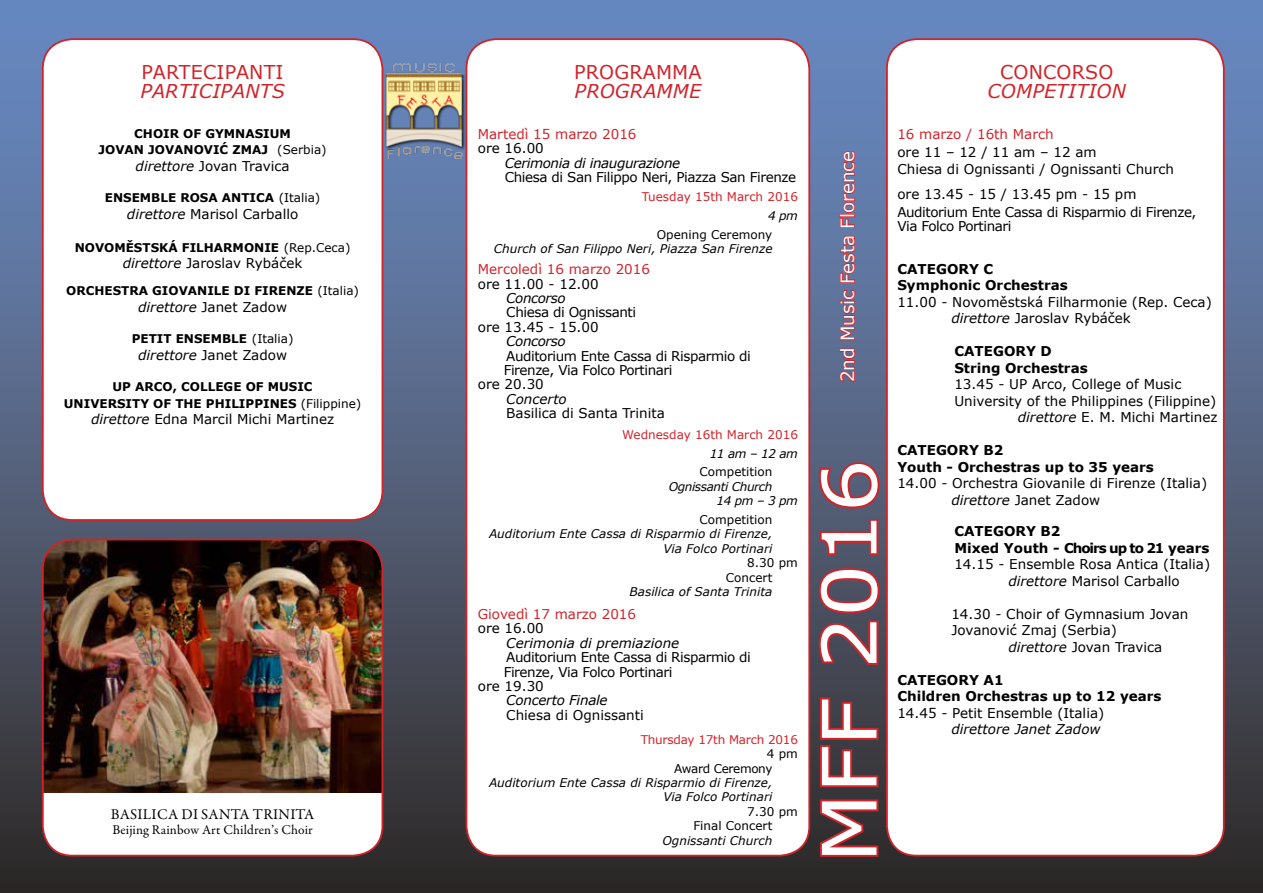
<style>
.page{position:relative;width:1263px;height:893px;background:#fff}
.page>*{position:absolute;margin:0;border:0;box-sizing:border-box;transform-origin:0 0}
.t1{font:75px "Verdana";color:#fff;scale:1.1 1}
.t2{font:italic 19.05px "Verdana";letter-spacing:.01em;color:#d2232a}
.t3{font:19.05px "Verdana";letter-spacing:.01em;color:#d2232a}
.t4{font:18.3px "Verdana";color:#fff}
.t5{font:15px "Garamond Premr Pro";letter-spacing:.02em;color:#000}
.t6{font:13.5px/16.5px "Verdana";color:#000}
.t7{font:13.5px/14.4px "Verdana";letter-spacing:-.03em;color:#000}
.t8{font:700 13.5px/16.5px "Verdana";color:#000}
.t9{font:13.5px "Verdana";color:#d2232a}
.t10{font:italic 13.5px "Verdana";letter-spacing:-.02em;color:#000}
.t11{font:italic 13.5px "Verdana";color:#000}
.t12{font:13.5px "Garamond Premr Pro";letter-spacing:.01em;color:#000}
.t13{font:700 12px/16.5px "Verdana";color:#000;text-align:center}
.t14{font:italic 12px/14.4px "Verdana";color:#000;text-align:right}
.t15{font:12px/14.4px "Verdana";color:#000}
.t16{font:12px "Verdana";color:#d2232a}
.t17{font:italic 12px/14.4px "Verdana";letter-spacing:-.03em;color:#000}
.t18{font:12px "Verdana";letter-spacing:-.02em;color:#d2232a}
.t19{font:12px/14.4px "Verdana";letter-spacing:-.03em;color:#000}
.s1{font-weight:400}
.s2{font-style:italic}
</style>
<div class="page">
<div style="left:0;top:0;width:1263px;height:893px;background:linear-gradient(to bottom,#6f91cd,#352d2a)"></div>
<div style="left:43px;top:39px;width:339px;height:481px;background:#fff;border-radius:30px"></div>
<div style="left:42px;top:38px;width:341px;height:483px;border:2px solid #d2232a;border-radius:30px"></div>
<div style="left:466px;top:39px;width:343px;height:817px;background:#fff;border-radius:30px"></div>
<div style="left:465px;top:38px;width:345px;height:818px;border:2px solid #d2232a;border-radius:30px"></div>
<div style="left:887px;top:39px;width:337px;height:817px;background:#fff;border-radius:30px"></div>
<div style="left:886px;top:38px;width:339px;height:818px;border:2px solid #d2232a;border-radius:30px"></div>
<div style="left:43px;top:539px;width:339px;height:317px;background:#fff;border-radius:30px"></div>
<img style="left:43px;top:539px;width:339px;height:254px">
<div style="left:42px;top:539px;width:341px;height:317px;border:2px solid #d2232a;border-radius:30px"></div>
<svg style="left:813px;top:797px;width:67px;height:62px;background:#6b2b2f"></svg>
<svg style="left:818px;top:696px;width:62px;height:93px;background:#6c343b"></svg>
<svg style="left:817px;top:566px;width:64px;height:101px;background:#753f4c"></svg>
<svg style="left:818px;top:517px;width:62px;height:40px;background:#784859"></svg>
<svg style="left:817px;top:460px;width:65px;height:51px;background:#804a5d"></svg>
<svg style="left:839px;top:348px;width:17px;height:35px"></svg>
<svg style="left:836px;top:289px;width:20px;height:52px"></svg>
<svg style="left:839px;top:235px;width:17px;height:48px"></svg>
<svg style="left:839px;top:151px;width:17px;height:77px"></svg>
<img style="left:380px;top:64px;width:88px;height:94px">
<h2 class="t3" style="left:142px;top:60px;width:143px">PARTECIPANTI</h2>
<h2 class="t2" style="left:140px;top:79px;width:146px">PARTICIPANTS</h2>
<p class="t13" style="left:99px;top:125px;width:230px">CHOIR OF GYMNASIUM<br>JOVAN JOVANOVIĆ ZMAJ <span class="s1">(Serbia)</span></p>
<p class="t6" style="left:136px;top:158px;width:156px"><span class="s2">direttore</span> Jovan Travica</p>
<p class="t13" style="left:105px;top:190px;width:217px">ENSEMBLE ROSA ANTICA <span class="s1">(Italia)</span></p>
<p class="t6" style="left:127px;top:206px;width:173px"><span class="s2">direttore</span> Marisol Carballo</p>
<p class="t13" style="left:75px;top:239px;width:277px">NOVOMĚSTSKÁ FILHARMONIE <span class="s1">(Rep.Ceca)</span></p>
<p class="t6" style="left:123px;top:255px;width:181px"><span class="s2">direttore</span> Jaroslav Rybáček</p>
<p class="t13" style="left:66px;top:283px;width:294px">ORCHESTRA GIOVANILE DI FIRENZE <span class="s1">(Italia)</span></p>
<p class="t6" style="left:138px;top:299px;width:150px"><span class="s2">direttore</span> Janet Zadow</p>
<p class="t13" style="left:132px;top:331px;width:163px">PETIT ENSEMBLE <span class="s1">(Italia)</span></p>
<p class="t6" style="left:138px;top:347px;width:150px"><span class="s2">direttore</span> Janet Zadow</p>
<p class="t13" style="left:113px;top:379px;width:112px">UP ARCO, COLLEGE</p>
<p class="t13" style="left:64px;top:379px;width:299px;text-align:left;text-indent:182px">OF M USIC<br>U NIVERSITY OF THE PHILIPPINES <span class="s1">(Filippine)</span></p>
<p class="t6" style="left:91px;top:411px;width:245px"><span class="s2">direttore</span> Edna Marcil Michi Martinez</p>
<p class="t5" style="left:111px;top:805px;width:205px">BASILICA DI SANTA TRINITA</p>
<p class="t12" style="left:112px;top:821px;width:202px">Beijing Rainbow Art Children’s Choir</p>
<h2 class="t3" style="left:574px;top:60px;width:129px">PROGRAMMA</h2>
<h2 class="t2" style="left:575px;top:79px;width:128px">PROGRAMME</h2>
<p class="t9" style="left:478px;top:125px;width:160px">Martedì 15 marzo 2016</p>
<p class="t6" style="left:478px;top:140px;width:68px">ore 16.00</p>
<p class="t10" style="left:505px;top:154px;width:177px">Cerimonia di inaugurazione</p>
<p class="t7" style="left:505px;top:170px;width:293px">Chiesa di San Filippo Neri, Piazza San Firenze</p>
<p class="t16" style="left:642px;top:189px;width:157px">Tuesday 15th March 2016</p>
<p class="t14" style="left:768px;top:209px;width:31px">4 pm</p>
<p class="t15" style="left:657px;top:227px;width:117px">Opening Ceremony</p>
<p class="t14" style="left:494px;top:242px;width:280px">Church of San Filippo Neri, Piazza San Firenze</p>
<p class="t9" style="left:478px;top:261px;width:174px">Mercoledì 16 marzo 2016</p>
<p class="t6" style="left:478px;top:276px;width:122px">ore 11.00 - 12.00</p>
<p class="t10" style="left:506px;top:289px;width:61px">Concorso</p>
<p class="t7" style="left:478px;top:305px;width:160px;text-indent:28px">Chiesa di Ognissanti ore 13.45 - 15.00</p>
<p class="t10" style="left:506px;top:333px;width:61px">Concorso</p>
<p class="t7" style="left:506px;top:349px;width:246px">Auditorium Ente Cassa di Risparmio di</p>
<p class="t7" style="left:504px;top:363px;width:170px">Firenze, Via Folco Portinari</p>
<p class="t6" style="left:478px;top:376px;width:68px">ore 20.30</p>
<p class="t11" style="left:506px;top:390px;width:62px">Concerto</p>
<p class="t6" style="left:506px;top:405px;width:160px">Basilica di Santa Trinita</p>
<p class="t16" style="left:622px;top:427px;width:177px">Wednesday 16th March 2016</p>
<p class="t14" style="left:710px;top:446px;width:90px">11 am – 12 am</p>
<p class="t15" style="left:699px;top:465px;width:74px">Competition</p>
<p class="t17" style="left:716px;top:479px;width:83px;text-indent:-48px">Ognissanti Church<br>14 pm – 3 pm</p>
<p class="t15" style="left:699px;top:512px;width:74px">Competition</p>
<p class="t14" style="left:489px;top:527px;width:285px">Auditorium Ente Cassa di Risparmio di Firenze,<br>Via Folco Portinari</p>
<p class="t15" style="left:726px;top:556px;width:74px;text-indent:21px">8.30 pm<br>Concert</p>
<p class="t14" style="left:630px;top:585px;width:144px">Basilica of Santa Trinita</p>
<p class="t9" style="left:478px;top:605px;width:160px">Giovedì 17 marzo 2016</p>
<p class="t6" style="left:478px;top:620px;width:68px">ore 16.00</p>
<p class="t11" style="left:506px;top:634px;width:174px">Cerimonia di premiazione</p>
<p class="t7" style="left:506px;top:650px;width:246px">Auditorium Ente Cassa di Risparmio di</p>
<p class="t7" style="left:504px;top:665px;width:170px">Firenze, Via Folco Portinari</p>
<p class="t6" style="left:478px;top:678px;width:68px">ore 19.30</p>
<p class="t10" style="left:506px;top:692px;width:103px">Concerto Finale</p>
<p class="t6" style="left:506px;top:707px;width:139px">Chiesa di Ognissanti</p>
<p class="t18" style="left:641px;top:732px;width:159px">Thursday 17th March 2016</p>
<p class="t19" style="left:674px;top:747px;width:125px;text-indent:93px">4 pm<br>Award Ceremony</p>
<p class="t14" style="left:489px;top:775px;width:285px">Auditorium Ente Cassa di Risparmio di Firenze,<br>Via Folco Portinari</p>
<p class="t15" style="left:693px;top:804px;width:106px;text-indent:54px">7.30 pm<br>Final Concert</p>
<p class="t14" style="left:662px;top:833px;width:111px">Ognissanti Church</p>
<h3 class="t4" style="left:836px;top:382px;width:233px;rotate:-90deg">2nd Music Festa Florence</h3>
<h1 class="t1" style="left:801px;top:863px;width:368px;rotate:-90deg">MFF 2016</h1>
<h2 class="t3" style="left:1000px;top:60px;width:115px">CONCORSO</h2>
<h2 class="t2" style="left:987px;top:79px;width:140px">COMPETITION</h2>
<p class="t9" style="left:897px;top:125px;width:158px">16 marzo / 16th March</p>
<p class="t6" style="left:897px;top:143px;width:278px;line-height:17.7px">ore 11 – 12 / 11 am – 12 am<br>Chiesa di Ognissanti / Ognissanti Church</p>
<p class="t7" style="left:897px;top:186px;width:301px;line-height:17.7px">ore 13.45 - 15 / 13.45 pm - 15 pm<br>Auditorium Ente Cassa di Risparmio di Firenze,</p>
<p class="t7" style="left:897px;top:219px;width:116px">Via Folco Portinari</p>
<p class="t8" style="left:897px;top:261px;width:62px">CATEGORY</p>
<p class="t8" style="left:897px;top:261px;width:172px;text-indent:86px">C<br>SYMPHONIC ORCHESTRAS</p>
<p class="t6" style="left:951px;top:294px;width:262px;text-indent:-54px">11.00 - Novoměstská Filharmonie (Rep. Ceca) <span class="s2">direttore</span> Jaroslav Rybáček</p>
<p class="t8" style="left:954px;top:343px;width:62px">CATEGORY</p>
<p class="t8" style="left:954px;top:343px;width:135px;text-indent:86px">D<br>STRING ORCHESTRAS</p>
<p class="t6" style="left:954px;top:376px;width:228px">13.45 - UP Arco, College of Music</p>
<p class="t6" style="left:954px;top:393px;width:263px">University of the Philippines (Filippine)</p>
<p class="t6" style="left:1018px;top:409px;width:201px"><span class="s2">direttore</span> E. M. Michi Martinez</p>
<p class="t8" style="left:897px;top:442px;width:62px">CATEGORY</p>
<p class="t8" style="left:897px;top:442px;width:258px;text-indent:86px">B2<br>YOUTH - ORCHESTRAS UP TO 35 YEARS</p>
<p class="t6" style="left:951px;top:475px;width:257px;text-indent:-54px">14.00 - Orchestra Giovanile di Firenze (Italia) <span class="s2">direttore</span> Janet Zadow</p>
<p class="t8" style="left:954px;top:523px;width:62px">CATEGORY</p>
<p class="t8" style="left:954px;top:523px;width:257px;text-indent:86px">B2<br>M IXED YOUTH - CHOIRS UP TO 21 YEARS</p>
<p class="t6" style="left:1008px;top:556px;width:203px;text-indent:-54px">14.15 - Ensemble Rosa Antica (Italia) <span class="s2">direttore</span> Marisol Carballo</p>
<p class="t6" style="left:951px;top:606px;width:238px">14.30 - Choir of Gymnasium Jovan</p>
<p class="t6" style="left:951px;top:622px;width:167px">Jovanović Zmaj (Serbia)</p>
<p class="t6" style="left:1008px;top:639px;width:156px"><span class="s2">direttore</span> Jovan Travica</p>
<p class="t8" style="left:897px;top:672px;width:62px">CATEGORY</p>
<p class="t8" style="left:897px;top:672px;width:266px;text-indent:86px">A1<br>CHILDREN ORCHESTRAS UP TO 12 YEARS</p>
<p class="t6" style="left:897px;top:705px;width:208px">14.45 - Petit Ensemble (Italia)</p>
<p class="t11" style="left:951px;top:721px;width:151px">direttore Janet Zadow</p>
</div>
